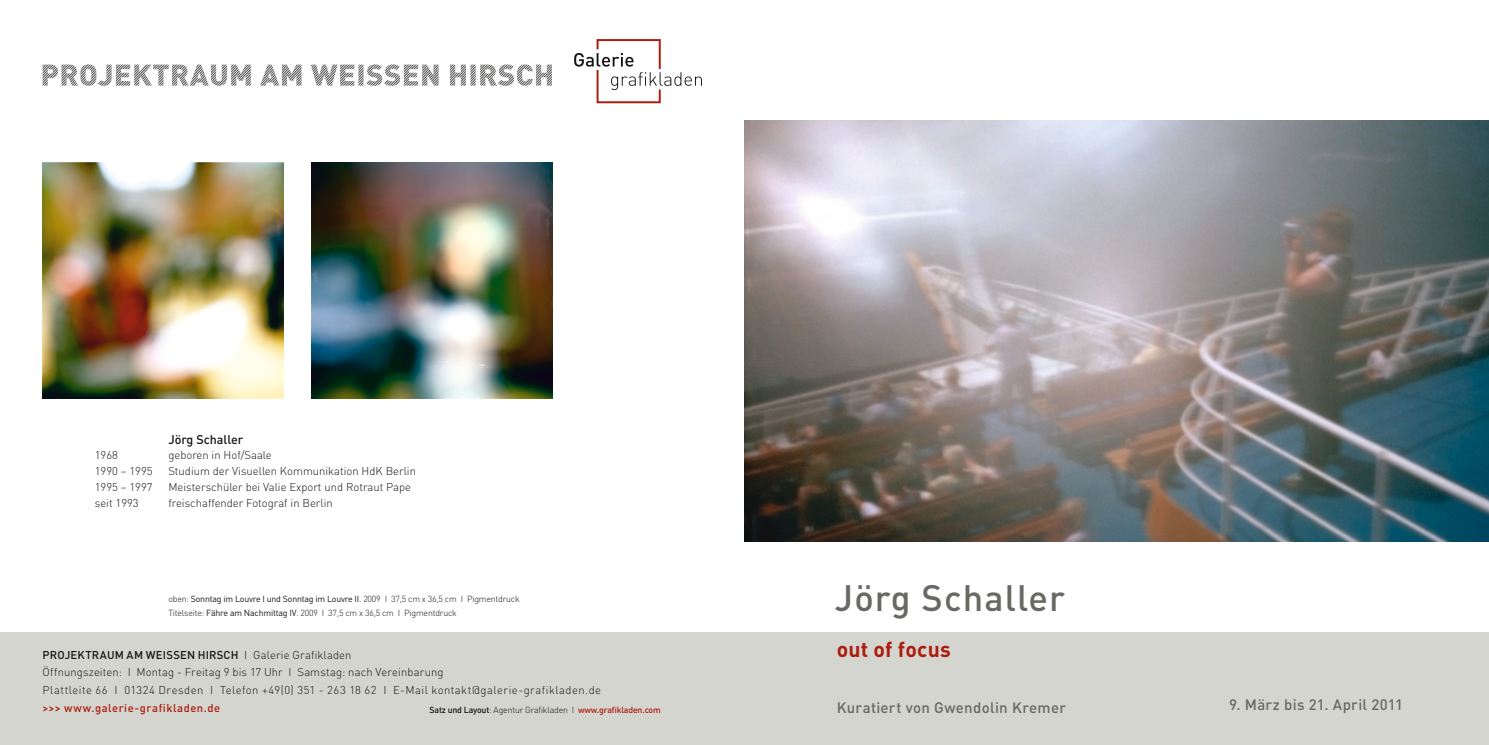
<style>
.page{position:relative;width:1489px;height:745px;background:#fff}
.page>*{position:absolute;margin:0;border:0;box-sizing:border-box;transform-origin:0 0}
.t1{font:36.25px "DIN Medium 2";letter-spacing:.03em;color:#686864}
.t2{font:700 21.25px "DIN";letter-spacing:.01em;color:#ac1c0d}
.t3{font:15px "DIN Medium 2";letter-spacing:.02em;color:#686864}
.t4{font:12.5px "DIN Medium 2";color:#151616}
.t5{font:300 11.25px "DIN";color:#151616}
.t6{font:300 11.25px/17.5px "DIN";letter-spacing:.03em;color:#151616}
.t7{font:11.25px "DIN Medium 2";letter-spacing:.015em;color:#151616}
.t8{font:11.25px "DIN Medium 2";letter-spacing:.045em;color:#ac1c0d}
.t9{font:300 8.75px "DIN";letter-spacing:-.02em;color:#151616}
.s1{font-weight:400}
.s2{font-family:"DIN";font-weight:300}
.s3{font-family:"DIN Medium 2";font-weight:400}
.s4{font-weight:500;color:#ac1c0d}
</style>
<div class="page">
<img style="left:744px;top:120px;width:744px;height:420px">
<div style="left:0;top:631px;width:1488px;height:113px;background:#d5d5d0"></div>
<svg style="left:42px;top:39px;width:660px;height:65px"></svg>
<img style="left:311px;top:162px;width:241px;height:236px">
<img style="left:43px;top:162px;width:240px;height:236px">
<p class="t4" style="left:168px;top:431px;width:76px">Jörg Schaller</p>
<p class="t5" style="left:95px;top:448px;width:25px">1968</p>
<p class="t5" style="left:168px;top:448px;width:105px">geboren in Hof/Saale</p>
<p class="t5" style="left:95px;top:464px;width:59px">1990 – 1995</p>
<p class="t5" style="left:168px;top:464px;width:249px">Studium der Visuellen Kommunikation HdK Berlin</p>
<p class="t5" style="left:95px;top:480px;width:59px">1995 – 1997</p>
<p class="t5" style="left:168px;top:480px;width:244px">Meisterschüler bei Valie Export und Rotraut Pape</p>
<p class="t5" style="left:95px;top:496px;width:45px">seit 1993</p>
<p class="t5" style="left:168px;top:496px;width:166px">freischaffender Fotograf in Berlin</p>
<p class="t9" style="left:168px;top:593px;width:353px">oben: <span class="s1">Sonntag im Louvre I und Sonntag im Louvre II</span>. 2009 I 37,5 cm x 36,5 cm I Pigmentdruck</p>
<p class="t9" style="left:168px;top:607px;width:290px">Titelseite: <span class="s1">Fähre am Nachmittag IV</span>. 2009 I 37,5 cm x 36,5 cm I Pigmentdruck</p>
<p class="t7" style="left:43px;top:647px;width:310px">PROJEKTRAUM AM WEISSEN HIRSCH <span class="s2">I Galerie Grafikladen</span></p>
<p class="t6" style="left:43px;top:663px;width:560px">Öffnungszeiten: I Montag - Freitag 9 bis 17 Uhr I Samstag: nach Vereinbarung<br>Plattleite 66 I 01324 Dresden I Telefon +49(0) 351 - 263 18 62 I E-Mail kontakt@galerie-grafikladen.de</p>
<p class="t8" style="left:43px;top:699px;width:179px">&gt;&gt;&gt; www.galerie-grafikladen.de</p>
<p class="t9" style="left:429px;top:704px;width:233px"><span class="s3">Satz und Layout</span>: Agentur Grafikladen I <span class="s4">www.grafikladen.com</span></p>
<p class="t1" style="left:834px;top:574px;width:232px">Jörg Schaller</p>
<p class="t2" style="left:836px;top:635px;width:116px">out of focus</p>
<p class="t3" style="left:836px;top:697px;width:231px">Kuratiert von Gwendolin Kremer</p>
<p class="t3" style="left:1229px;top:695px;width:175px">9. März bis 21. April 2011</p>
</div>
